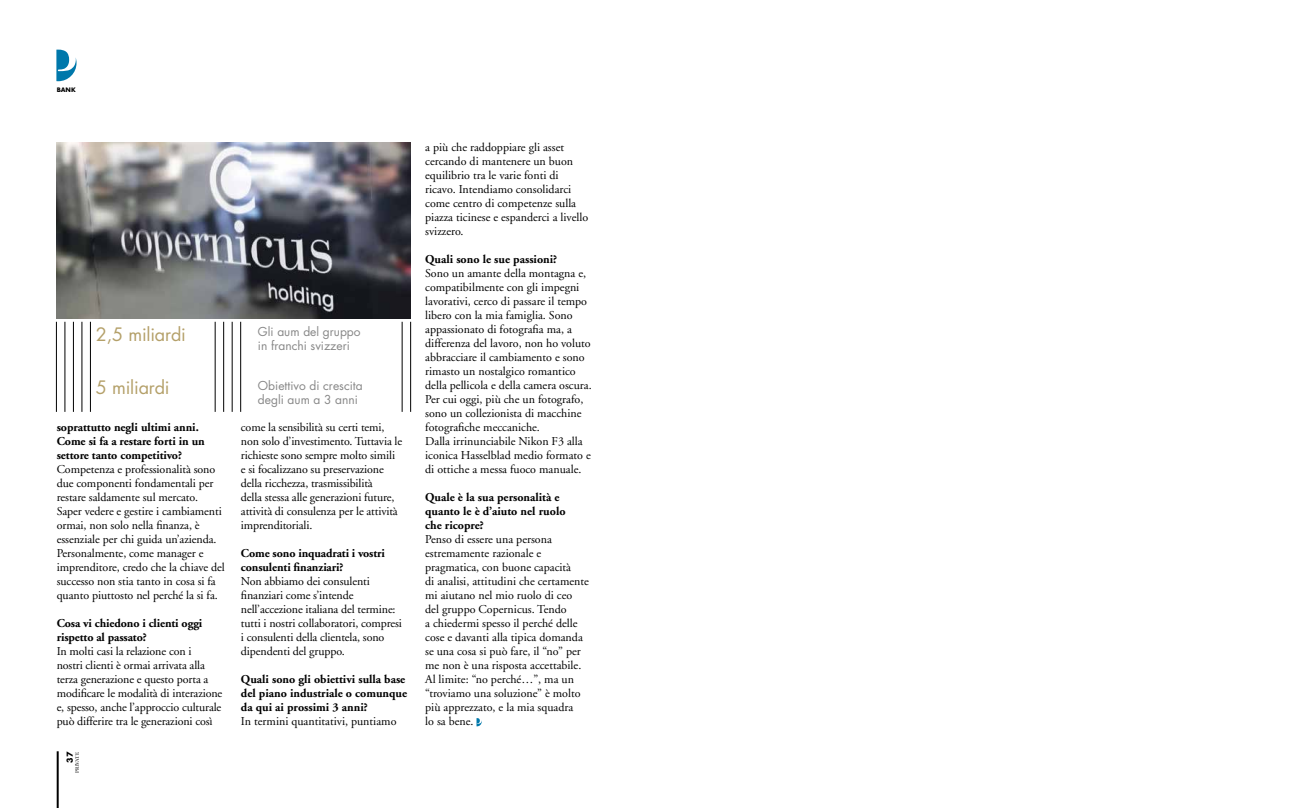
<style>
.page{position:relative;width:1304px;height:808px;background:#fff}
.page>*{position:absolute;margin:0;border:0;box-sizing:border-box;transform-origin:0 0}
.t1{font:18px "Futura";letter-spacing:-.01em;color:#b4a069}
.t2{font:12px/14px "Adobe Garamond";color:#000}
.t3{font:700 12px/14px "Adobe Garamond";letter-spacing:-.005em;color:#000}
.t4{font:12px/14px "Futura";color:#878787}
.t5{font:700 8px "Futura";color:#000}
.t6{font:700 6px "Futura";color:#000}
.t7{font:5px "Baskerville";color:#000}
</style>
<div class="page">
<hr style="left:57px;top:751px;width:2px;height:57px;background:#000">
<svg style="left:56px;top:50px;width:21px;height:31px"></svg>
<svg style="left:477px;top:718px;width:5px;height:8px"></svg>
<img style="left:56px;top:142px;width:355px;height:176px">
<hr style="left:215px;top:322px;width:1px;height:90px;background:#000">
<hr style="left:223px;top:322px;width:1px;height:90px;background:#000">
<hr style="left:232px;top:322px;width:1px;height:90px;background:#000">
<hr style="left:240px;top:322px;width:1px;height:90px;background:#000">
<hr style="left:56px;top:322px;width:1px;height:90px;background:#000">
<hr style="left:65px;top:322px;width:1px;height:90px;background:#000">
<hr style="left:73px;top:322px;width:1px;height:90px;background:#000">
<hr style="left:82px;top:322px;width:1px;height:90px;background:#000">
<hr style="left:90px;top:322px;width:1px;height:90px;background:#000">
<hr style="left:402px;top:322px;width:1px;height:90px;background:#000">
<hr style="left:410px;top:322px;width:1px;height:90px;background:#000">
<p class="t6" style="left:57px;top:85px;width:21px">BANK</p>
<h1 class="t1" style="left:96px;top:322px;width:92px">2,5 miliardi</h1>
<p class="t4" style="left:258px;top:325px;width:104px">Gli aum del gruppo in franchi svizzeri</p>
<h1 class="t1" style="left:96px;top:375px;width:75px">5 miliardi</h1>
<p class="t4" style="left:258px;top:378px;width:106px">Obiettivo di crescita degli aum a 3 anni</p>
<p class="t3" style="left:57px;top:420px;width:150px">soprattutto negli ultimi anni.<br>Come si fa a restare forti in un settore tanto competitivo?</p>
<p class="t2" style="left:57px;top:462px;width:170px">Competenza e professionalità sono due componenti fondamentali per restare saldamente sul mercato.<br>Saper vedere e gestire i cambiamenti ormai, non solo nella finanza, è essenziale per chi guida un’azienda.<br>Personalmente, come manager e imprenditore, credo che la chiave del successo non stia tanto in cosa si fa quanto piuttosto nel perché la si fa.</p>
<p class="t3" style="left:57px;top:616px;width:147px">Cosa vi chiedono i clienti oggi rispetto al passato?</p>
<p class="t2" style="left:57px;top:644px;width:167px">In molti casi la relazione con i<br>nostri clienti è ormai arrivata alla terza generazione e questo porta a modificare le modalità di interazione e, spesso, anche l’approccio culturale può differire tra le generazioni così</p>
<p class="t5" style="left:64px;top:763px;width:12px;rotate:-90deg">37</p>
<p class="t7" style="left:74px;top:773px;width:22px;rotate:-90deg">PRIVATE</p>
<p class="t2" style="left:241px;top:420px;width:163px">come la sensibilità su certi temi, non solo d’investimento. Tuttavia le richieste sono sempre molto simili e si focalizzano su preservazione della ricchezza, trasmissibilità<br>della stessa alle generazioni future, attività di consulenza per le attività imprenditoriali.</p>
<p class="t3" style="left:241px;top:546px;width:146px">Come sono inquadrati i vostri consulenti finanziari?</p>
<p class="t2" style="left:241px;top:574px;width:163px">Non abbiamo dei consulenti finanziari come s’intende nell’accezione italiana del termine: tutti i nostri collaboratori, compresi i consulenti della clientela, sono dipendenti del gruppo.</p>
<p class="t3" style="left:241px;top:672px;width:168px">Quali sono gli obiettivi sulla base del piano industriale o comunque da qui ai prossimi 3 anni?</p>
<p class="t2" style="left:241px;top:714px;width:157px">In termini quantitativi, puntiamo</p>
<p class="t2" style="left:425px;top:141px;width:165px">a più che raddoppiare gli asset cercando di mantenere un buon equilibrio tra le varie fonti di ricavo. Intendiamo consolidarci come centro di competenze sulla piazza ticinese e espanderci a livello svizzero.</p>
<p class="t3" style="left:425px;top:253px;width:134px">Quali sono le sue passioni?</p>
<p class="t2" style="left:425px;top:267px;width:168px">Sono un amante della montagna e, compatibilmente con gli impegni lavorativi, cerco di passare il tempo libero con la mia famiglia. Sono appassionato di fotografia ma, a differenza del lavoro, non ho voluto abbracciare il cambiamento e sono rimasto un nostalgico romantico della pellicola e della camera oscura.<br>Per cui oggi, più che un fotografo, sono un collezionista di macchine fotografiche meccaniche.<br>Dalla irrinunciabile Nikon F3 alla iconica Hasselblad medio formato e di ottiche a messa fuoco manuale.</p>
<p class="t3" style="left:425px;top:491px;width:142px">Quale è la sua personalità e quanto le è d’aiuto nel ruolo che ricopre?</p>
<p class="t2" style="left:425px;top:533px;width:165px">Penso di essere una persona estremamente razionale e pragmatica, con buone capacità<br>di analisi, attitudini che certamente mi aiutano nel mio ruolo di ceo del gruppo Copernicus. Tendo<br>a chiedermi spesso il perché delle cose e davanti alla tipica domanda se una cosa si può fare, il “no” per me non è una risposta accettabile.<br>Al limite: “no perché…”, ma un “troviamo una soluzione” è molto più apprezzato, e la mia squadra<br>lo sa bene.</p>
</div>
